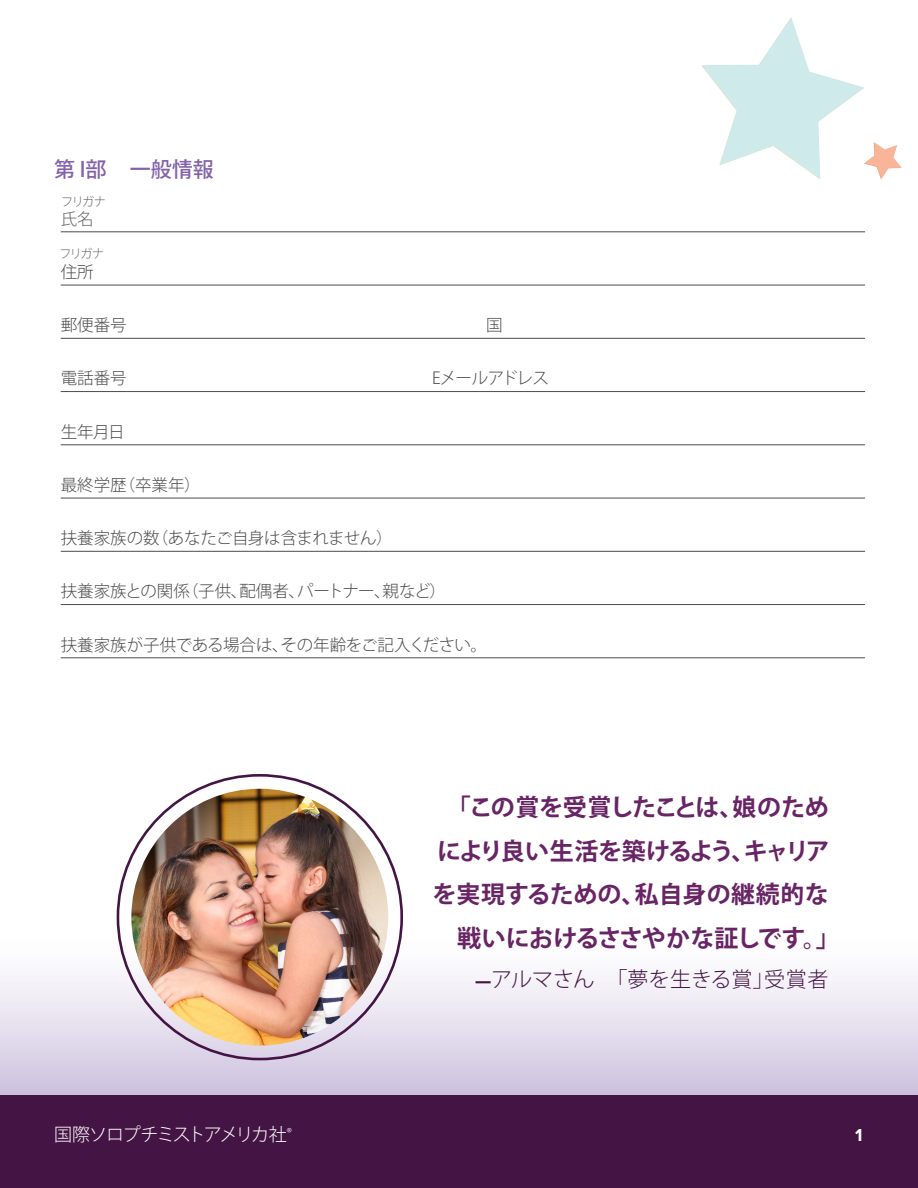
<style>
.page{position:relative;width:918px;height:1188px;background:#fff}
.page>*{position:absolute;margin:0;border:0;box-sizing:border-box;transform-origin:0 0}
.t1{font:700 24px "Koz Go Pro";letter-spacing:-.01em;color:#682465}
.t2{font:700 24px "Koz Go Pro";letter-spacing:-.09em;color:#682465}
.t3{font:300 21px "Koz Go Pro";letter-spacing:.01em;color:#441544}
.JapaneseHeading{font:500 21px "Koz Go Pro";color:#8462aa}
.t4{font:300 18px "Koz Go Pro";letter-spacing:-.09em;color:#fff}
.t5{font:700 18px "Proxima Nova";color:#fff}
.ApplicationRule{font:300 16.5px "Koz Go Pro";color:#4b4c4d}
.ApplicationRule-2{font:300 16.5px "Koz Go Pro";letter-spacing:-.04em;color:#4b4c4d}
.JapaneseLineList{font:300 16.5px "Koz Go Pro";color:#636366}
.t6{font:300 12px "Koz Go Pro";letter-spacing:-.12em;color:#636366}
.s1{font-family:"Proxima Nova";font-weight:700;font-size:19.5px}
</style>
<div class="page">
<hr style="left:61px;top:231px;width:804px;height:1px;background:#4b4c4d">
<hr style="left:61px;top:285px;width:804px;height:1px;background:#4b4c4d">
<hr style="left:61px;top:338px;width:804px;height:1px;background:#4b4c4d">
<hr style="left:61px;top:391px;width:804px;height:1px;background:#4b4c4d">
<hr style="left:61px;top:444px;width:804px;height:1px;background:#4b4c4d">
<hr style="left:61px;top:498px;width:804px;height:1px;background:#4b4c4d">
<hr style="left:61px;top:551px;width:804px;height:1px;background:#4b4c4d">
<hr style="left:61px;top:604px;width:804px;height:1px;background:#4b4c4d">
<hr style="left:61px;top:657px;width:804px;height:1px;background:#4b4c4d">
<svg style="left:701px;top:17px;width:201px;height:162px"></svg>
<svg style="left:0;top:925px;width:918px;height:171px"></svg>
<img style="left:131px;top:789px;width:257px;height:257px;border-radius:128px">
<div style="left:0;top:1096px;width:918px;height:92px;background:#441544"></div>
<p class="JapaneseHeading" style="left:54px;top:156px;width:161px">第 I部 一般情報</p>
<p class="JapaneseLineList" style="left:61px;top:208px;width:34px">氏名</p>
<p class="ApplicationRule" style="left:61px;top:261px;width:34px">住所</p>
<p class="ApplicationRule" style="left:61px;top:314px;width:67px">郵便番号</p>
<p class="ApplicationRule" style="left:486px;top:314px;width:18px">国</p>
<p class="ApplicationRule" style="left:61px;top:368px;width:67px">電話番号</p>
<p class="ApplicationRule-2" style="left:432px;top:368px;width:118px">Eメールアドレス</p>
<p class="ApplicationRule" style="left:61px;top:421px;width:66px">生年月日</p>
<p class="ApplicationRule" style="left:61px;top:474px;width:141px">最終学歴（卒業年）</p>
<p class="ApplicationRule" style="left:61px;top:527px;width:333px">扶養家族の数（あなたご自身は含まれません）</p>
<p class="ApplicationRule" style="left:61px;top:581px;width:387px">扶養家族との関係（子供、配偶者、パートナー、親など）</p>
<p class="ApplicationRule" style="left:61px;top:634px;width:428px">扶養家族が子供である場合は、その年齢をご記入ください。</p>
<p class="t6" style="left:61px;top:194px;width:46px">フリガナ</p>
<p class="t6" style="left:59px;top:246px;width:46px">フリガナ</p>
<p class="t1" style="left:447px;top:792px;width:383px">「この賞を受賞したことは、娘のため</p>
<p class="t2" style="left:437px;top:835px;width:394px">により良い生活を築けるよう、キャリア</p>
<p class="t1" style="left:433px;top:879px;width:398px">を実現するための、私自身の継続的な</p>
<p class="t1" style="left:457px;top:922px;width:384px">戦いにおけるささやかな証しです。」</p>
<p class="t3" style="left:475px;top:966px;width:355px"><span class="s1">—</span>アルマさん　「夢を生きる賞」受賞者</p>
<p class="t4" style="left:54px;top:1123px;width:240px">国際ソロプチミストアメリカ社<sup>®</sup></p>
<p class="t5" style="left:855px;top:1126px;width:9px">1</p>
</div>
